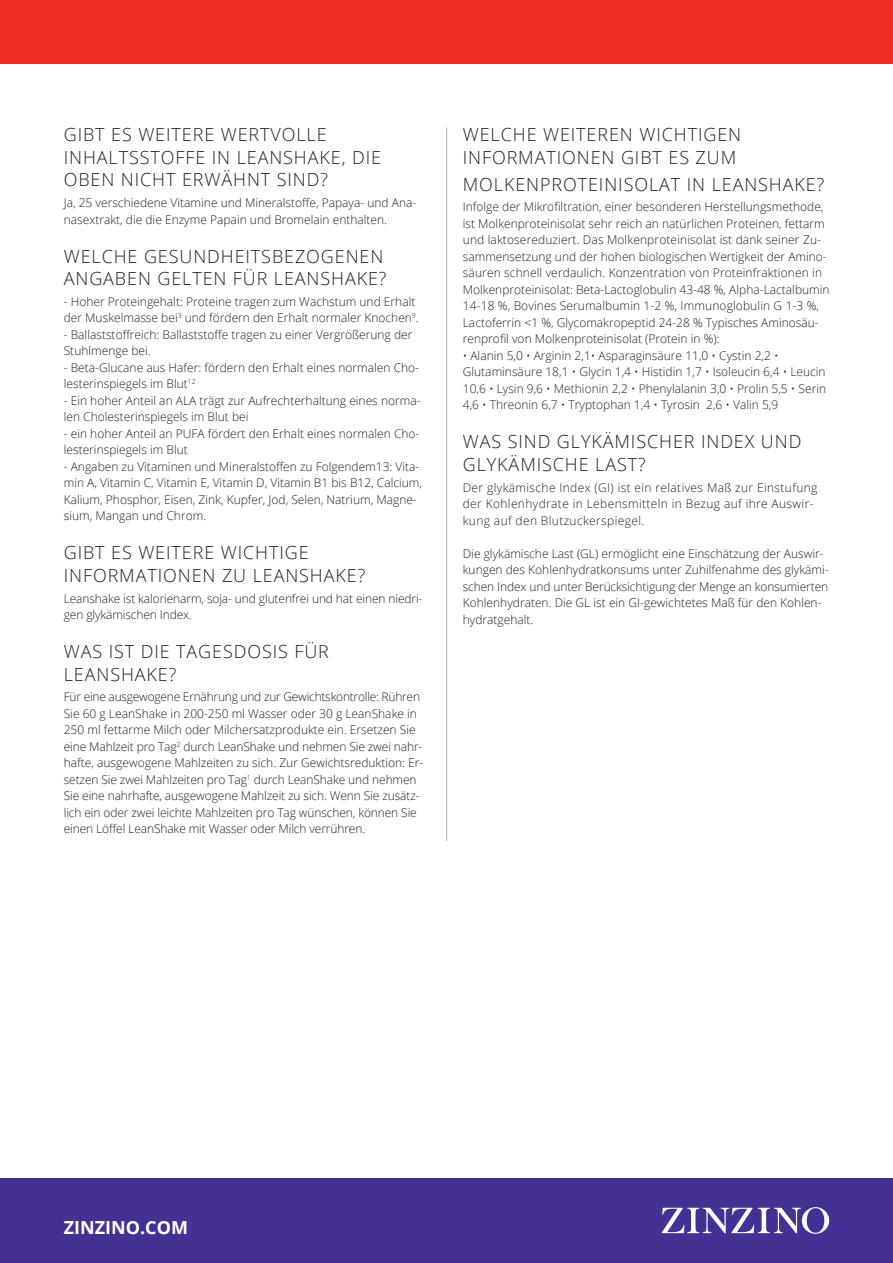
<style>
.page{position:relative;width:893px;height:1263px;background:#fff}
.page>*{position:absolute;margin:0;border:0;box-sizing:border-box;transform-origin:0 0}
.Rubbe_12_15{font:300 18px/22.5px "Open Sans";letter-spacing:.05em;color:#231f20}
.t1{font:700 18px "Open Sans";color:#fff}
.Brödtext{font:300 12px/16.5px "Open Sans";color:#231f20}
.Brödtext-2{font:300 12px/16.5px "Open Sans";letter-spacing:.03em;color:#231f20}
</style>
<div class="page">
<hr style="left:446px;top:128px;width:1px;height:713px;background:#aeafb3">
<div style="left:0;top:0;width:893px;height:64px;background:#ee2e22"></div>
<div style="left:0;top:1178px;width:893px;height:85px;background:#443193"></div>
<svg style="left:662px;top:1207px;width:167px;height:27px"></svg>
<p class="Rubbe_12_15" style="left:64px;top:123px;width:319px">GIBT ES WEITERE WERTVOLLE<br>INHALTSSTOFFE IN LEANSHAKE, DIE<br>OBEN NICHT ERWÄHNT SIND?</p>
<p class="Brödtext" style="left:64px;top:194px;width:354px">Ja, 25 verschiedene Vitamine und Mineralstoffe, Papaya- und Ana&shy;nasextrakt, die die Enzyme Papain und Bromelain enthalten.</p>
<p class="Rubbe_12_15" style="left:64px;top:244px;width:324px">WELCHE GESUNDHEITSBEZOGENEN<br>ANGABEN GELTEN FÜR LEANSHAKE?</p>
<p class="Brödtext" style="left:64px;top:293px;width:357px">- Hoher Proteingehalt: Proteine tragen zum Wachstum und Erhalt der Muskelmasse bei<sup>3</sup> und fördern den Erhalt normaler Knochen<sup>9</sup>.</p>
<p class="Brödtext" style="left:64px;top:326px;width:350px">- Ballaststoffreich: Ballaststoffe tragen zu einer Vergrößerung der<br>Stuhlmenge bei.</p>
<p class="Brödtext" style="left:64px;top:359px;width:357px">- Beta-Glucane aus Hafer: fördern den Erhalt eines normalen Cho&shy;lesterinspiegels im Blut<sup>12</sup></p>
<p class="Brödtext" style="left:64px;top:392px;width:358px">- Ein hoher Anteil an ALA trägt zur Aufrechterhaltung eines norma&shy;len Cholesterinspiegels im Blut bei</p>
<p class="Brödtext" style="left:64px;top:425px;width:357px">- ein hoher Anteil an PUFA fördert den Erhalt eines normalen Cho&shy;lesterinspiegels im Blut</p>
<p class="Brödtext" style="left:64px;top:458px;width:360px">- Angaben zu Vitaminen und Mineralstoffen zu Folgendem13: Vita&shy;min A, Vitamin C, Vitamin E, Vitamin D, Vitamin B1 bis B12, Calcium, Kalium, Phosphor, Eisen, Zink, Kupfer, Jod, Selen, Natrium, Magne&shy;sium, Mangan und Chrom.</p>
<p class="Rubbe_12_15" style="left:64px;top:541px;width:303px">GIBT ES WEITERE WICHTIGE<br>INFORMATIONEN ZU LEANSHAKE?</p>
<p class="Brödtext" style="left:64px;top:590px;width:360px">Leanshake ist kalorienarm, soja- und glutenfrei und hat einen niedri&shy;gen glykämischen Index.</p>
<p class="Rubbe_12_15" style="left:64px;top:640px;width:267px">WAS IST DIE TAGESDOSIS FÜR<br>LEANSHAKE?</p>
<p class="Brödtext" style="left:64px;top:688px;width:361px">Für eine ausgewogene Ernährung und zur Gewichtskontrolle: Rühren Sie 60 g LeanShake in 200-250 ml Wasser oder 30 g LeanShake in 250 ml fettarme Milch oder Milchersatzprodukte ein. Ersetzen Sie eine Mahlzeit pro Tag<sup>2</sup> durch LeanShake und nehmen Sie zwei nahr&shy;hafte, ausgewogene Mahlzeiten zu sich. Zur Gewichtsreduktion: Er&shy;setzen Sie zwei Mahlzeiten pro Tag<sup>1</sup> durch LeanShake und nehmen Sie eine nahrhafte, ausgewogene Mahlzeit zu sich. Wenn Sie zusätz&shy;lich ein oder zwei leichte Mahlzeiten pro Tag wünschen, können Sie einen Löffel LeanShake mit Wasser oder Milch verrühren.</p>
<p class="Rubbe_12_15" style="left:463px;top:123px;width:280px">WELCHE WEITEREN WICHTIGEN<br>INFORMATIONEN GIBT ES ZUM</p>
<p class="Rubbe_12_15" style="left:463px;top:172px;width:363px">MOLKENPROTEINISOLAT IN LEANSHAKE?</p>
<p class="Brödtext" style="left:463px;top:198px;width:368px">Infolge der Mikrofiltration, einer besonderen Herstellungsmethode, ist Molkenproteinisolat sehr reich an natürlichen Proteinen, fettarm und laktosereduziert. Das Molkenproteinisolat ist dank seiner Zu&shy;sammensetzung und der hohen biologischen Wertigkeit der Amino&shy;säuren schnell verdaulich. Konzentration von Proteinfraktionen in Molkenproteinisolat: Beta-Lactoglobulin 43-48 %, Alpha-Lactalbumin 14-18 %, Bovines Serumalbumin 1-2 %, Immunoglobulin G 1-3 %, Lactoferrin &lt;1 %, Glycomakropeptid 24-28 % Typisches Aminosäu&shy;renprofil von Molkenproteinisolat (Protein in %):</p>
<p class="Brödtext" style="left:463px;top:347px;width:365px">• Alanin 5,0 • Arginin 2,1• Asparaginsäure 11,0 • Cystin 2,2 • Glutaminsäure 18,1 • Glycin 1,4 • Histidin 1,7 • Isoleucin 6,4 • Leucin 10,6 • Lysin 9,6 • Methionin 2,2 • Phenylalanin 3,0 • Prolin 5,5 • Serin 4,6 • Threonin 6,7 • Tryptophan 1,4 • Tyrosin 2,6 • Valin 5,9</p>
<p class="Rubbe_12_15" style="left:463px;top:430px;width:340px">WAS SIND GLYKÄMISCHER INDEX UND<br>GLYKÄMISCHE LAST?</p>
<p class="Brödtext-2" style="left:463px;top:479px;width:356px">Der glykämische Index (GI) ist ein relatives Maß zur Einstufung der Kohlenhydrate in Lebensmitteln in Bezug auf ihre Auswir&shy;kung auf den Blutzuckerspiegel.</p>
<p class="Brödtext" style="left:463px;top:545px;width:367px">Die glykämische Last (GL) ermöglicht eine Einschätzung der Auswir&shy;kungen des Kohlenhydratkonsums unter Zuhilfenahme des glykämi&shy;schen Index und unter Berücksichtigung der Menge an konsumierten Kohlenhydraten. Die GL ist ein GI-gewichtetes Maß für den Kohlen&shy;hydratgehalt.</p>
<h1 class="t1" style="left:64px;top:1214px;width:126px">ZINZINO.COM</h1>
</div>
